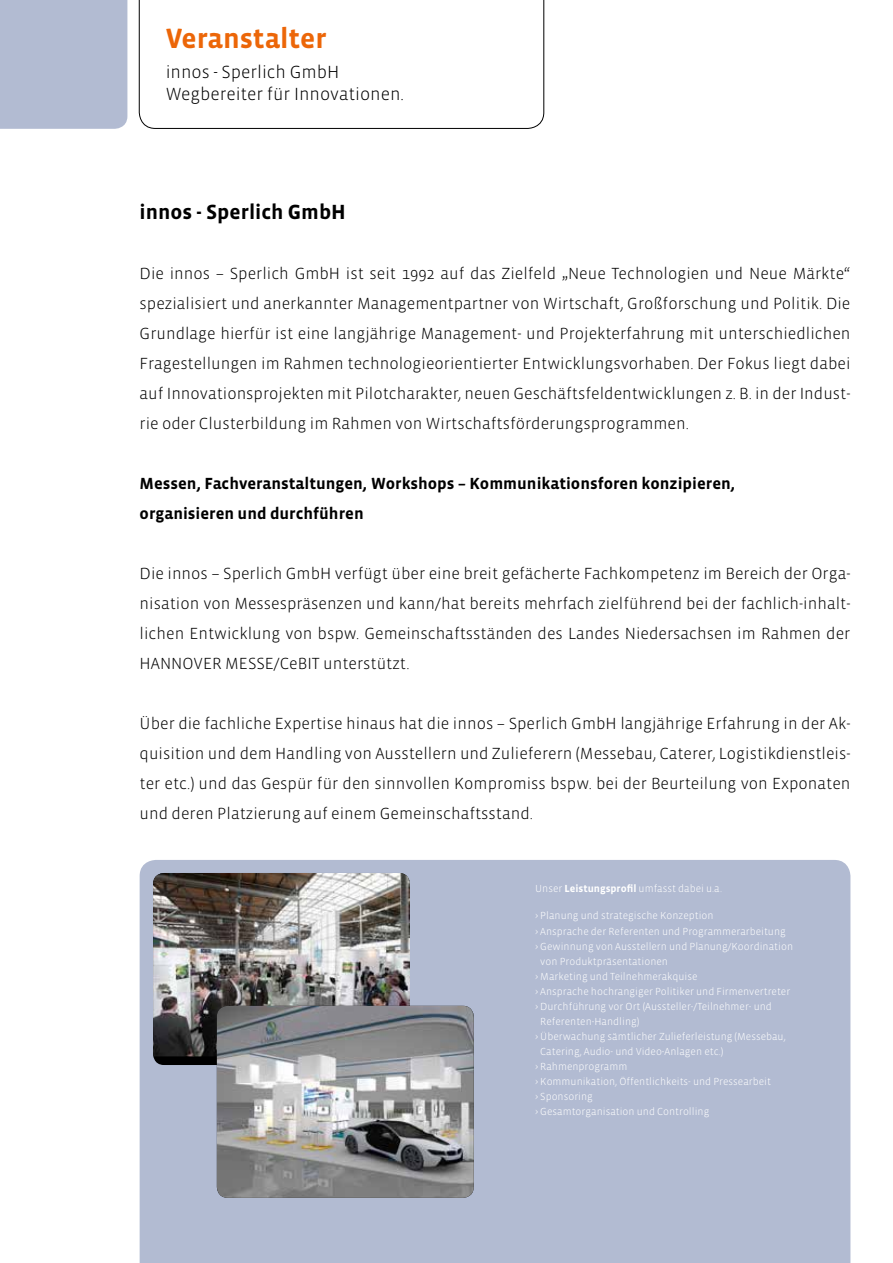
<style>
.page{position:relative;width:893px;height:1263px;background:#fff}
.page>*{position:absolute;margin:0;border:0;box-sizing:border-box;transform-origin:0 0}
.t1{font:700 28.5px "Vista Sans OT";color:#ec6608}
.t2{font:700 21px "Vista Sans OT";color:#000}
.t3{font:300 18px/21.6px "Vista Sans OT";color:#000}
.t4{font:300 16.5px/30px "Vista Sans OT";color:#000;text-align:justify}
.t5{font:700 16.5px/30px "Vista Sans OT";color:#000}
.t6{font:300 10.5px "Vista Sans OT";color:#fff}
.s1{font-weight:700}
.s2{font-family:"Californian FB";font-weight:400}
</style>
<div class="page">
<svg style="left:139px;top:0;width:406px;height:129px"></svg>
<div style="left:140px;top:860px;width:710px;height:403px;background:#b2bbd2"></div>
<div style="left:0;top:0;width:127px;height:129px;background:#b2bbd2"></div>
<img style="left:153px;top:873px;width:257px;height:183px">
<img style="left:217px;top:1006px;width:257px;height:192px">
<h1 class="t1" style="left:166px;top:23px;width:163px">Veranstalter</h1>
<p class="t3" style="left:166px;top:62px;width:240px">innos - Sperlich GmbH<br>Wegbereiter für Innovationen.</p>
<p class="t2" style="left:140px;top:201px;width:208px">innos - Sperlich GmbH</p>
<p class="t4" style="left:140px;top:259px;width:712px">Die innos – Sperlich GmbH ist seit 1992 auf das Zielfeld „Neue Technologien und Neue Märkte“ spezialisiert und anerkannter Managementpartner von Wirtschaft, Großforschung und Politik. Die Grundlage hierfür ist eine langjährige Management- und Projekterfahrung mit unterschiedlichen Fragestellungen im Rahmen technologieorientierter Entwicklungsvorhaben. Der Fokus liegt dabei auf Innovationsprojekten mit Pilotcharakter, neuen Geschäftsfeldentwicklungen z. B. in der Indust&shy;rie oder Clusterbildung im Rahmen von Wirtschaftsförderungsprogrammen.</p>
<p class="t5" style="left:140px;top:469px;width:597px">Messen, Fachveranstaltungen, Workshops – Kommunikationsforen konzipieren, organisieren und durchführen</p>
<p class="t4" style="left:140px;top:559px;width:712px">Die innos – Sperlich GmbH verfügt über eine breit gefächerte Fachkompetenz im Bereich der Orga&shy;nisation von Messespräsenzen und kann/hat bereits mehrfach zielführend bei der fachlich-inhalt&shy;lichen Entwicklung von bspw. Gemeinschaftsständen des Landes Niedersachsen im Rahmen der HANNOVER MESSE/CeBIT unterstützt.</p>
<p class="t4" style="left:140px;top:709px;width:712px">Über die fachliche Expertise hinaus hat die innos – Sperlich GmbH langjährige Erfahrung in der Ak&shy;quisition und dem Handling von Ausstellern und Zulieferern (Messebau, Caterer, Logistikdienstleis&shy;ter etc.) und das Gespür für den sinnvollen Kompromiss bspw. bei der Beurteilung von Exponaten und deren Platzierung auf einem Gemeinschaftsstand.</p>
<p class="t6" style="left:535px;top:883px;width:188px">Unser <span class="s1">Leistungsprofil</span> umfasst dabei u.a.</p>
<p class="t6" style="left:535px;top:910px;width:180px"><span class="s2">&gt;</span> Planung und strategische Konzeption</p>
<p class="t6" style="left:535px;top:925px;width:252px"><span class="s2">&gt;</span> Ansprache der Referenten und Programmerarbeitung</p>
<p class="t6" style="left:535px;top:940px;width:259px"><span class="s2">&gt;</span> Gewinnung von Ausstellern und Planung/Koordination</p>
<p class="t6" style="left:540px;top:955px;width:129px">von Produktpräsentationen</p>
<p class="t6" style="left:535px;top:970px;width:164px"><span class="s2">&gt;</span> Marketing und Teilnehmerakquise</p>
<p class="t6" style="left:535px;top:985px;width:257px"><span class="s2">&gt;</span> Ansprache hochrangiger Politiker und Firmenvertreter</p>
<p class="t6" style="left:535px;top:1000px;width:238px"><span class="s2">&gt;</span> Durchführung vor Ort (Aussteller-/Teilnehmer- und</p>
<p class="t6" style="left:540px;top:1015px;width:101px">Referenten-Handling)</p>
<p class="t6" style="left:535px;top:1030px;width:252px"><span class="s2">&gt;</span> Überwachung sämtlicher Zulieferleistung (Messebau,</p>
<p class="t6" style="left:540px;top:1045px;width:184px">Catering, Audio- und Video-Anlagen etc.)</p>
<p class="t6" style="left:535px;top:1060px;width:94px"><span class="s2">&gt;</span> Rahmenprogramm</p>
<p class="t6" style="left:535px;top:1076px;width:237px"><span class="s2">&gt;</span> Kommunikation, Öffentlichkeits- und Pressearbeit</p>
<p class="t6" style="left:535px;top:1091px;width:59px"><span class="s2">&gt;</span> Sponsoring</p>
<p class="t6" style="left:535px;top:1106px;width:176px"><span class="s2">&gt;</span> Gesamtorganisation und Controlling</p>
</div>
